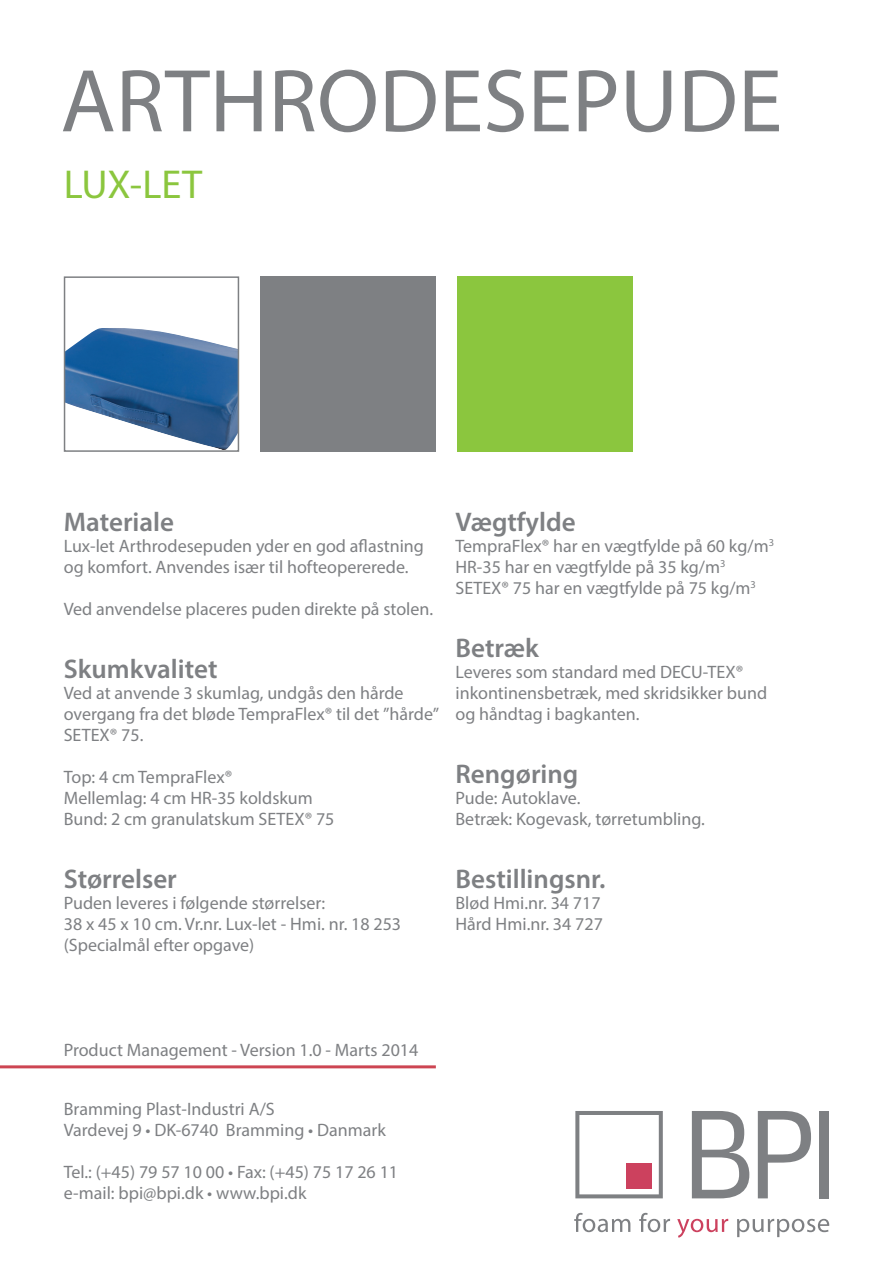
<style>
.page{position:relative;width:893px;height:1263px;background:#fff}
.page>*{position:absolute;margin:0;border:0;box-sizing:border-box;transform-origin:0 0}
.t1{font:90px "Myriad Pro";color:#7e8083}
.t2{font:40.5px "Myriad Pro";color:#8bc63e}
.t3{font:600 27px "Myriad Pro";color:#7e8083}
.t4{font:18px/21px "Myriad Pro";color:#7e8083}
</style>
<div class="page">
<hr style="left:0;top:1065px;width:436px;height:3px;background:#cd4552">
<img style="left:67px;top:328px;width:169px;height:121px">
<div style="left:64px;top:276px;width:175px;height:176px;border:2px solid #7e8083"></div>
<svg style="left:574px;top:1213px;width:56px;height:19px"></svg>
<svg style="left:639px;top:1213px;width:31px;height:19px"></svg>
<svg style="left:677px;top:1219px;width:51px;height:19px"></svg>
<svg style="left:737px;top:1219px;width:92px;height:18px"></svg>
<svg style="left:575px;top:1111px;width:88px;height:87px"></svg>
<svg style="left:692px;top:1111px;width:57px;height:87px"></svg>
<svg style="left:758px;top:1111px;width:53px;height:87px"></svg>
<div style="left:819px;top:1111px;width:10px;height:87px;background:#7e8083"></div>
<div style="left:457px;top:276px;width:175px;height:176px;background:#8bc63e"></div>
<div style="left:260px;top:276px;width:176px;height:176px;background:#7e8083"></div>
<p class="t1" style="left:61px;top:46px;width:723px">ARTHRODESEPUDE</p>
<p class="t2" style="left:64px;top:160px;width:140px">LUX-LET</p>
<p class="t3" style="left:64px;top:504px;width:112px">Materiale</p>
<p class="t4" style="left:64px;top:535px;width:362px">Lux-let Arthrodesepuden yder en god aflastning og komfort. Anvendes især til hofteopererede.</p>
<p class="t4" style="left:64px;top:598px;width:371px">Ved anvendelse placeres puden direkte på stolen.</p>
<p class="t3" style="left:64px;top:651px;width:155px">Skumkvalitet</p>
<p class="t4" style="left:64px;top:682px;width:377px">Ved at anvende 3 skumlag, undgås den hårde overgang fra det bløde TempraFlex® til det ”hårde”<br>SETEX® 75.</p>
<p class="t4" style="left:64px;top:766px;width:272px">Top: 4 cm TempraFlex®<br>Mellemlag: 4 cm HR-35 koldskum<br>Bund: 2 cm granulatskum SETEX® 75</p>
<p class="t3" style="left:64px;top:861px;width:115px">Størrelser</p>
<p class="t4" style="left:64px;top:892px;width:339px">Puden leveres i følgende størrelser:<br>38 x 45 x 10 cm. Vr.nr. Lux-let - Hmi. nr. 18 253 (Specialmål efter opgave)</p>
<p class="t3" style="left:455px;top:504px;width:122px">Vægtfylde</p>
<p class="t4" style="left:455px;top:535px;width:320px">TempraFlex® har en vægtfylde på 60 kg/m<sup>3</sup></p>
<p class="t4" style="left:455px;top:556px;width:271px">HR-35 har en vægtfylde på 35 kg/m<sup>3</sup></p>
<p class="t4" style="left:455px;top:577px;width:302px">SETEX® 75 har en vægtfylde på 75 kg/m<sup>3</sup></p>
<p class="t3" style="left:455px;top:630px;width:85px">Betræk</p>
<p class="t4" style="left:455px;top:661px;width:289px">Leveres som standard med DECU-TEX®</p>
<p class="t4" style="left:455px;top:682px;width:313px">inkontinensbetræk, med skridsikker bund og håndtag i bagkanten.</p>
<p class="t3" style="left:455px;top:756px;width:124px">Rengøring</p>
<p class="t4" style="left:455px;top:787px;width:126px">Pude: Autoklave.</p>
<p class="t4" style="left:455px;top:808px;width:251px">Betræk: Kogevask, tørretumbling.</p>
<p class="t3" style="left:455px;top:861px;width:152px">Bestillingsnr.</p>
<p class="t4" style="left:455px;top:892px;width:149px">Blød Hmi.nr. 34 717<br>Hård Hmi.nr. 34 727</p>
<p class="t4" style="left:64px;top:1039px;width:356px">Product Management - Version 1.0 - Marts 2014</p>
<p class="t4" style="left:64px;top:1098px;width:324px">Bramming Plast-Industri A/S<br>Vardevej 9 • DK-6740 Bramming • Danmark</p>
<p class="t4" style="left:64px;top:1161px;width:336px">Tel.: (+45) 79 57 10 00 • Fax: (+45) 75 17 26 11 e-mail: bpi@bpi.dk • www.bpi.dk</p>
</div>
